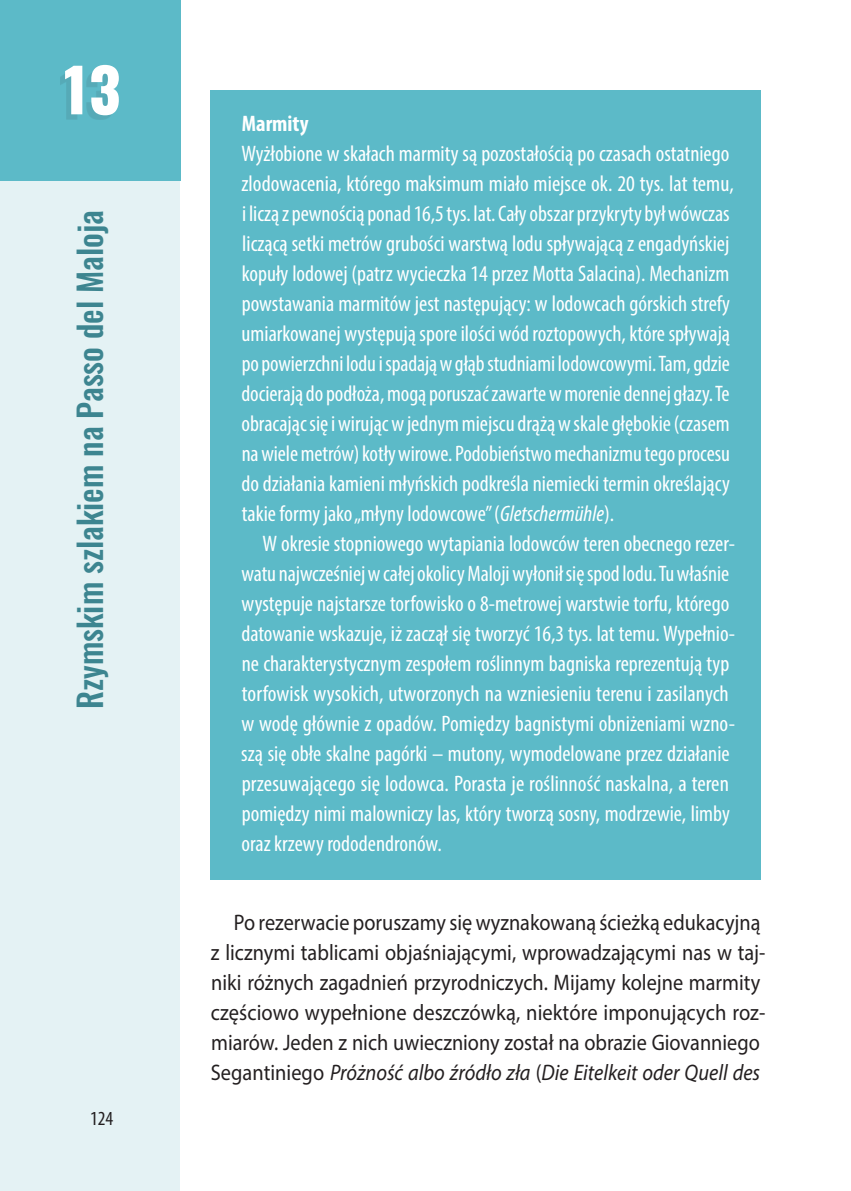
<style>
.page{position:relative;width:851px;height:1191px;background:#fff}
.page>*{position:absolute;margin:0;border:0;box-sizing:border-box;transform-origin:0 0}
.t1{font:800 60px "Oswald";color:#fff}
.t2{font:500 32.5px "Oswald";color:#3d8590}
.ramka{font:condensed 22.5px/30px "Myriad Pro";color:#fff}
.txt{font:22.5px/30px "Myriad Pro";color:#231f20;scale:.9 1}
.ramka-2{font:700 condensed 22.5px "Myriad Pro";color:#fff}
.t3{font:condensed 20px "Myriad Pro";color:#231f20}
.s1{font-style:italic}
</style>
<div class="page">
<div style="left:0;top:180px;width:180px;height:1011px;background:#e4f2f4"></div>
<div style="left:0;top:0;width:180px;height:180px;background:#5cbac8"></div>
<div style="left:60px;top:70px;width:54px;height:50px;background:#231f20;opacity:.1"></div>
<div style="left:210px;top:90px;width:550px;height:789px;background:#5cbac8"></div>
<h1 class="t1" style="left:59px;top:48px;width:63px">13</h1>
<h2 class="t2" style="left:67px;top:709px;width:500px;rotate:-90deg">Rzymskim szlakiem na Passo del Maloja</h2>
<p class="t3" style="left:90px;top:1106px;width:25px">124</p>
<p class="ramka-2" style="left:242px;top:109px;width:68px">Marmity</p>
<p class="ramka" style="left:241px;top:138px;width:494px">Wyżłobione w skałach marmity są pozostałością po czasach ostatniego zlodowacenia, którego maksimum miało miejsce ok. 20 tys. lat temu, i liczą z pewnością ponad 16,5 tys. lat. Cały obszar przykryty był wówczas liczącą setki metrów grubości warstwą lodu spływającą z engadyńskiej kopuły lodowej (patrz wycieczka 14 przez Motta Salacina). Mechanizm powstawania marmitów jest następujący: w lodowcach górskich strefy umiarkowanej występują spore ilości wód roztopowych, które spływają po powierzchni lodu i spadają w głąb studniami lodowcowymi. Tam, gdzie docierają do podłoża, mogą poruszać zawarte w morenie dennej głazy. Te obracając się i wirując w jednym miejscu drążą w skale głębokie (czasem na wiele metrów) kotły wirowe. Podobieństwo mechanizmu tego procesu do działania kamieni młyńskich podkreśla niemiecki termin określający takie formy jako „młyny lodowcowe” (<span class="s1">Gletschermühle</span>).</p>
<p class="ramka" style="left:241px;top:528px;width:495px;text-indent:21px">W okresie stopniowego wytapiania lodowców teren obecnego rezer&shy;watu najwcześniej w całej okolicy Maloji wyłonił się spod lodu. Tu właśnie występuje najstarsze torfowisko o 8-metrowej warstwie torfu, którego datowanie wskazuje, iż zaczął się tworzyć 16,3 tys. lat temu. Wypełnio&shy;ne charakterystycznym zespołem roślinnym bagniska reprezentują typ torfowisk wysokich, utworzonych na wzniesieniu terenu i zasilanych w wodę głównie z opadów. Pomiędzy bagnistymi obniżeniami wzno&shy;szą się obłe skalne pagórki – mutony, wymodelowane przez działanie przesuwającego się lodowca. Porasta je roślinność naskalna, a teren pomiędzy nimi malowniczy las, który tworzą sosny, modrzewie, limby oraz krzewy rododendronów.</p>
<p class="txt" style="left:211px;top:907px;width:617px;text-indent:23px">Po rezerwacie poruszamy się wyznakowaną ścieżką edukacyjną z licznymi tablicami objaśniającymi, wprowadzającymi nas w taj&shy;niki różnych zagadnień przyrodniczych. Mijamy kolejne marmity częściowo wypełnione deszczówką, niektóre imponujących roz&shy;miarów. Jeden z nich uwieczniony został na obrazie Giovanniego Segantiniego <span class="s1">Próżność albo źródło zła</span> (<span class="s1">Die Eitelkeit oder Quell des</span></p>
</div>
